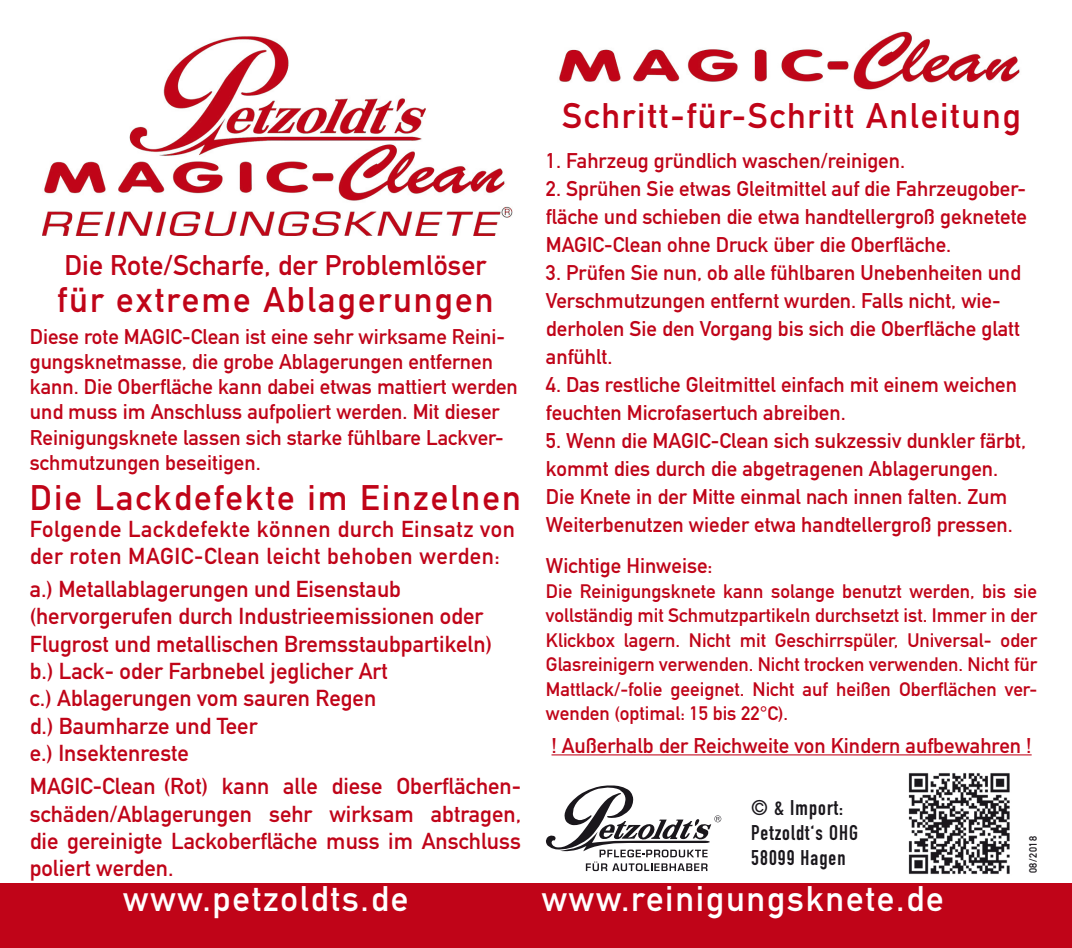
<style>
.page{position:relative;width:1072px;height:948px;background:#fff}
.page>*{position:absolute;margin:0;border:0;box-sizing:border-box;transform-origin:0 0}
.t1{font:35px "DIN Mittelschrift";letter-spacing:.05em;color:#c00418}
.t2{font:35px "DIN Mittelschrift";letter-spacing:.05em;color:#fff}
.t3{font:35px "DIN Mittelschrift Alternate";letter-spacing:.06em;color:#c00418}
.t4{font:28px "DIN Mittelschrift";letter-spacing:.005em;color:#c00418}
.t5{font:22.75px/27.3px "DIN Mittelschrift";color:#c00418}
.t6{font:22.75px "DIN Mittelschrift";letter-spacing:.025em;color:#c00418}
.t7{font:21px/28px "DIN Mittelschrift";color:#c00418}
.t8{font:21px "DIN Engschrift Alternate";letter-spacing:.05em;color:#1a171c}
.t9{font:19.25px/24.5px "DIN Mittelschrift";color:#c00418;text-align:justify}
.t10{font:10.5px "DIN Mittelschrift";letter-spacing:.05em;color:#1a171c}
</style>
<div class="page">
<img style="left:42px;top:36px;width:470px;height:199px">
<div style="left:0;top:883px;width:1071px;height:64px;background:#c00418"></div>
<svg style="left:546px;top:785px;width:175px;height:86px"></svg>
<img style="left:908px;top:773px;width:102px;height:101px">
<hr style="left:551px;top:754px;width:480px;height:1px;background:#c00418">
<img style="left:559px;top:31px;width:461px;height:59px">
<p class="t4" style="left:64px;top:248px;width:423px">Die Rote/Scharfe, der Problemlöser</p>
<p class="t3" style="left:57px;top:279px;width:438px">für extreme Ablagerungen</p>
<p class="t7" style="left:30px;top:324px;width:489px;line-height:25.2px">Diese rote MAGIC-Clean ist eine sehr wirksame Reini&shy;gungsknetmasse, die grobe Ablagerungen entfernen kann. Die Oberfläche kann dabei etwas mattiert werden und muss im Anschluss aufpoliert werden. Mit dieser Reinigungsknete lassen sich starke fühlbare Lackver&shy;schmutzungen beseitigen.</p>
<p class="t1" style="left:30px;top:477px;width:492px">Die Lackdefekte im Einzelnen</p>
<p class="t6" style="left:30px;top:515px;width:487px">Folgende Lackdefekte können durch Einsatz von</p>
<p class="t6" style="left:30px;top:543px;width:471px">der roten MAGIC-Clean leicht behoben werden:</p>
<p class="t5" style="left:30px;top:575px;width:373px">a.) Metallablagerungen und Eisenstaub</p>
<p class="t5" style="left:30px;top:602px;width:464px">(hervorgerufen durch Industrieemissionen oder<br>Flugrost und metallischen Bremsstaubpartikeln)</p>
<p class="t5" style="left:30px;top:657px;width:359px">b.) Lack- oder Farbnebel jeglicher Art</p>
<p class="t5" style="left:30px;top:684px;width:348px">c.) Ablagerungen vom sauren Regen</p>
<p class="t5" style="left:30px;top:712px;width:229px">d.) Baumharze und Teer</p>
<p class="t5" style="left:30px;top:739px;width:161px">e.) Insektenreste</p>
<p class="t5" style="left:30px;top:772px;width:493px;text-align:justify">MAGIC-Clean (Rot) kann alle diese Oberflächen&shy;schäden/Ablagerungen sehr wirksam abtragen, die gereinigte Lackoberfläche muss im Anschluss poliert werden.</p>
<p class="t1" style="left:562px;top:95px;width:460px">Schritt-für-Schritt Anleitung</p>
<p class="t7" style="left:546px;top:146px;width:361px">1. Fahrzeug gründlich waschen/reinigen.</p>
<p class="t7" style="left:546px;top:174px;width:482px;text-align:justify">2. Sprühen Sie etwas Gleitmittel auf die Fahrzeugober&shy;fläche und schieben die etwa handtellergroß geknetete MAGIC-Clean ohne Druck über die Oberfläche.</p>
<p class="t7" style="left:546px;top:258px;width:476px">3. Prüfen Sie nun, ob alle fühlbaren Unebenheiten und Verschmutzungen entfernt wurden. Falls nicht, wie&shy;derholen Sie den Vorgang bis sich die Oberfläche glatt anfühlt.</p>
<p class="t7" style="left:546px;top:370px;width:472px">4. Das restliche Gleitmittel einfach mit einem weichen feuchten Microfasertuch abreiben.</p>
<p class="t7" style="left:546px;top:426px;width:482px">5. Wenn die MAGIC-Clean sich sukzessiv dunkler färbt, kommt dies durch die abgetragenen Ablagerungen.</p>
<p class="t7" style="left:546px;top:482px;width:468px">Die Knete in der Mitte einmal nach innen falten. Zum<br>Weiterbenutzen wieder etwa handtellergroß pressen.</p>
<p class="t7" style="left:546px;top:552px;width:168px">Wichtige Hinweise:</p>
<p class="t9" style="left:546px;top:578px;width:493px">Die Reinigungsknete kann solange benutzt werden, bis sie vollständig mit Schmutzpartikeln durchsetzt ist. Immer in der Klickbox lagern. Nicht mit Geschirrspüler, Universal- oder Glasreinigern verwenden. Nicht trocken verwenden. Nicht für Mattlack/-folie geeignet. Nicht auf heißen Oberflächen ver&shy;wenden (optimal: 15 bis 22°C).</p>
<p class="t7" style="left:551px;top:731px;width:481px">! Außerhalb der Reichweite von Kindern aufbewahren !</p>
<p class="t8" style="left:751px;top:794px;width:93px">© &amp; Import:</p>
<p class="t8" style="left:751px;top:820px;width:108px">Petzoldt‘s OHG</p>
<p class="t8" style="left:751px;top:845px;width:96px">58099 Hagen</p>
<p class="t10" style="left:1026px;top:873px;width:38px;rotate:-90deg">08/2018</p>
<p class="t2" style="left:123px;top:878px;width:286px">www.petzoldts.de</p>
<p class="t2" style="left:542px;top:878px;width:403px">www.reinigungsknete.de</p>
</div>
